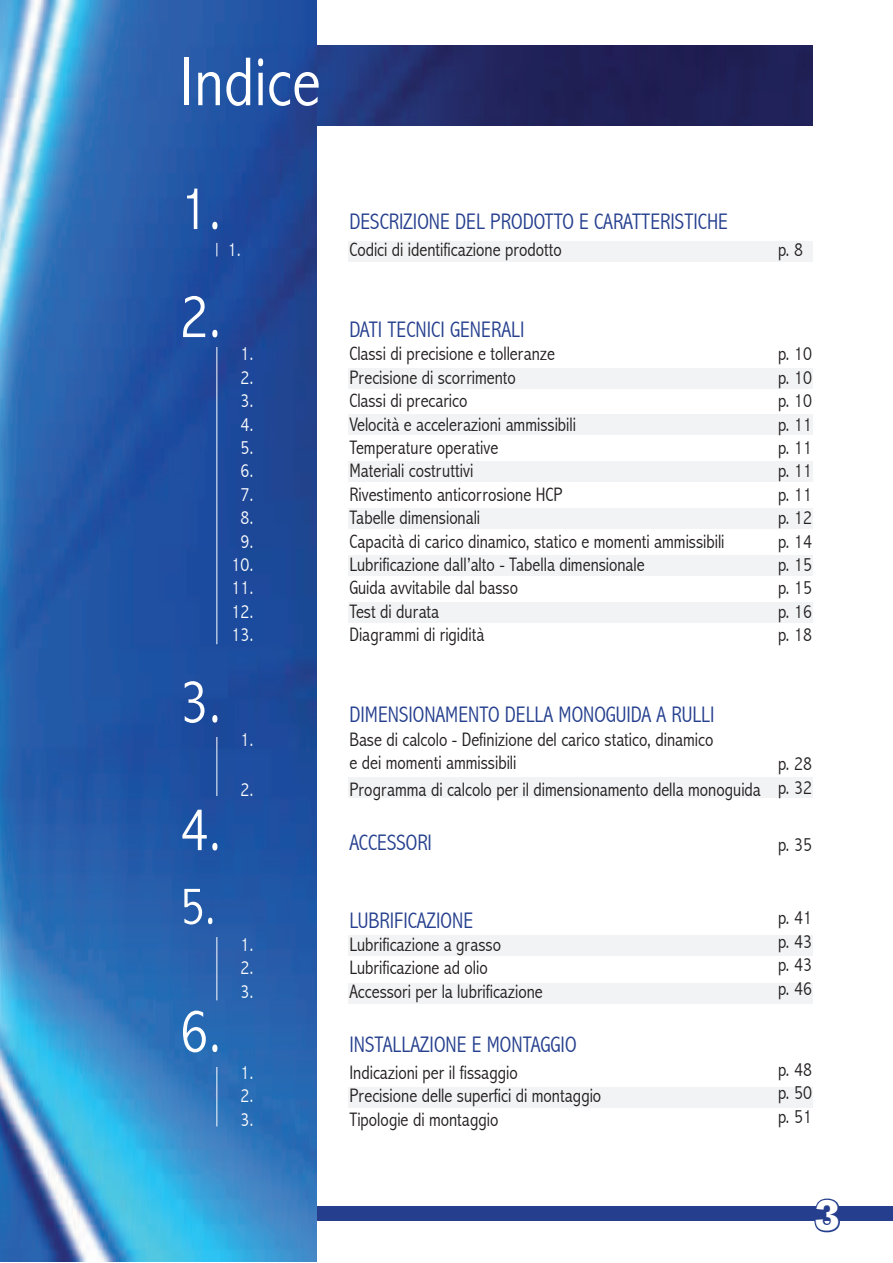
<style>
.page{position:relative;width:893px;height:1263px;background:#fff}
.page>*{position:absolute;margin:0;border:0;box-sizing:border-box;transform-origin:0 0}
.t1{font:300 condensed 69.75px "Abadi";letter-spacing:.01em;color:#fff}
.t2{font:300 condensed 62.1px "Abadi";color:#fff}
.t3{font:300 condensed 53.85px "Abadi";color:#fff}
.t4{font:700 43.5px "Ad Grotesk SB";color:#fff}
.t5{font:300 condensed 22.5px "Abadi";color:#253f8e}
.t6{font:300 condensed 19.5px "Abadi";color:#231f20}
.t7{font:300 condensed 19.5px "Abadi";color:#fff}
</style>
<div class="page">
<div style="left:0;top:1205px;width:893px;height:15px;background:#253f8e"></div>
<svg style="left:813px;top:1198px;width:28px;height:35px"></svg>
<div style="left:348px;top:241px;width:464px;height:21px;background:#f2f3f4"></div>
<div style="left:348px;top:414px;width:464px;height:21px;background:#f2f3f4"></div>
<div style="left:348px;top:462px;width:464px;height:20px;background:#f2f3f4"></div>
<div style="left:348px;top:509px;width:464px;height:20px;background:#f2f3f4"></div>
<div style="left:348px;top:555px;width:464px;height:21px;background:#f2f3f4"></div>
<div style="left:348px;top:602px;width:464px;height:21px;background:#f2f3f4"></div>
<div style="left:348px;top:777px;width:464px;height:21px;background:#f2f3f4"></div>
<div style="left:348px;top:935px;width:464px;height:21px;background:#f2f3f4"></div>
<div style="left:348px;top:983px;width:464px;height:21px;background:#f2f3f4"></div>
<div style="left:348px;top:1087px;width:464px;height:20px;background:#f2f3f4"></div>
<div style="left:348px;top:368px;width:464px;height:20px;background:#f2f3f4"></div>
<img style="left:316px;top:46px;width:496px;height:79px">
<img style="left:0;top:0;width:316px;height:1262px">
<hr style="left:216px;top:347px;width:1px;height:297px;background:#fff">
<hr style="left:216px;top:737px;width:1px;height:59px;background:#fff">
<hr style="left:216px;top:937px;width:1px;height:63px;background:#fff">
<hr style="left:216px;top:1067px;width:1px;height:59px;background:#fff">
<svg style="left:216px;top:243px;width:1px;height:13px"></svg>
<p class="t1" style="left:180px;top:41px;width:142px">Indice</p>
<p class="t2" style="left:180px;top:172px;width:43px">1.</p>
<p class="t5" style="left:349px;top:208px;width:380px">DESCRIZIONE DEL PRODOTTO E CARATTERISTICHE</p>
<p class="t7" style="left:228px;top:238px;width:14px">1.</p>
<p class="t6" style="left:349px;top:238px;width:214px">Codici di identificazione prodotto</p>
<p class="t2" style="left:180px;top:280px;width:43px">2.</p>
<p class="t2" style="left:180px;top:666px;width:43px">3.</p>
<p class="t2" style="left:180px;top:793px;width:43px">4.</p>
<p class="t5" style="left:349px;top:316px;width:177px">DATI TECNICI GENERALI</p>
<p class="t7" style="left:240px;top:343px;width:14px">1.</p>
<p class="t6" style="left:349px;top:343px;width:207px">Classi di precisione e tolleranze</p>
<p class="t7" style="left:240px;top:366px;width:14px">2.</p>
<p class="t6" style="left:349px;top:366px;width:168px">Precisione di scorrimento</p>
<p class="t7" style="left:240px;top:389px;width:14px">3.</p>
<p class="t6" style="left:349px;top:389px;width:119px">Classi di precarico</p>
<p class="t7" style="left:240px;top:413px;width:14px">4.</p>
<p class="t6" style="left:349px;top:413px;width:228px">Velocità e accelerazioni ammissibili</p>
<p class="t7" style="left:240px;top:436px;width:14px">5.</p>
<p class="t6" style="left:349px;top:436px;width:150px">Temperature operative</p>
<p class="t7" style="left:240px;top:460px;width:14px">6.</p>
<p class="t6" style="left:349px;top:460px;width:125px">Materiali costruttivi</p>
<p class="t7" style="left:240px;top:483px;width:14px">7.</p>
<p class="t6" style="left:349px;top:483px;width:215px">Rivestimento anticorrosione HCP</p>
<p class="t7" style="left:240px;top:506px;width:14px">8.</p>
<p class="t6" style="left:349px;top:506px;width:132px">Tabelle dimensionali</p>
<p class="t7" style="left:240px;top:530px;width:14px">9.</p>
<p class="t6" style="left:349px;top:530px;width:377px">Capacità di carico dinamico, statico e momenti ammissibili</p>
<p class="t7" style="left:231px;top:553px;width:23px">10.</p>
<p class="t6" style="left:349px;top:553px;width:297px">Lubrificazione dall’alto - Tabella dimensionale</p>
<p class="t7" style="left:231px;top:577px;width:23px">11.</p>
<p class="t6" style="left:349px;top:577px;width:170px">Guida avvitabile dal basso</p>
<p class="t7" style="left:231px;top:600px;width:23px">12.</p>
<p class="t6" style="left:349px;top:600px;width:91px">Test di durata</p>
<p class="t7" style="left:231px;top:623px;width:23px">13.</p>
<p class="t6" style="left:349px;top:623px;width:136px">Diagrammi di rigidità</p>
<p class="t5" style="left:349px;top:702px;width:367px">DIMENSIONAMENTO DELLA MONOGUIDA A RULLI</p>
<p class="t7" style="left:240px;top:728px;width:14px">1.</p>
<p class="t6" style="left:349px;top:728px;width:365px">Base di calcolo - Definizione del carico statico, dinamico</p>
<p class="t6" style="left:349px;top:751px;width:168px">e dei momenti ammissibili</p>
<p class="t7" style="left:240px;top:778px;width:14px">2.</p>
<p class="t6" style="left:349px;top:778px;width:413px">Programma di calcolo per il dimensionamento della monoguida</p>
<p class="t5" style="left:349px;top:829px;width:84px">ACCESSORI</p>
<p class="t3" style="left:180px;top:875px;width:37px">5.</p>
<p class="t2" style="left:180px;top:995px;width:43px">6.</p>
<p class="t5" style="left:349px;top:907px;width:125px">LUBRIFICAZIONE</p>
<p class="t7" style="left:240px;top:933px;width:14px">1.</p>
<p class="t6" style="left:349px;top:933px;width:153px">Lubrificazione a grasso</p>
<p class="t7" style="left:240px;top:956px;width:14px">2.</p>
<p class="t6" style="left:349px;top:956px;width:140px">Lubrificazione ad olio</p>
<p class="t7" style="left:240px;top:980px;width:14px">3.</p>
<p class="t6" style="left:349px;top:980px;width:195px">Accessori per la lubrificazione</p>
<p class="t5" style="left:349px;top:1031px;width:229px">INSTALLAZIONE E MONTAGGIO</p>
<p class="t7" style="left:240px;top:1061px;width:14px">1.</p>
<p class="t6" style="left:349px;top:1061px;width:170px">Indicazioni per il fissaggio</p>
<p class="t7" style="left:240px;top:1084px;width:14px">2.</p>
<p class="t6" style="left:349px;top:1084px;width:253px">Precisione delle superfici di montaggio</p>
<p class="t7" style="left:240px;top:1108px;width:14px">3.</p>
<p class="t6" style="left:349px;top:1108px;width:151px">Tipologie di montaggio</p>
<p class="t6" style="left:778px;top:238px;width:26px">p. 8</p>
<p class="t6" style="left:778px;top:343px;width:35px">p. 10</p>
<p class="t6" style="left:778px;top:366px;width:35px">p. 10</p>
<p class="t6" style="left:778px;top:389px;width:35px">p. 10</p>
<p class="t6" style="left:778px;top:413px;width:35px">p. 11</p>
<p class="t6" style="left:778px;top:436px;width:35px">p. 11</p>
<p class="t6" style="left:778px;top:460px;width:35px">p. 11</p>
<p class="t6" style="left:778px;top:483px;width:35px">p. 11</p>
<p class="t6" style="left:778px;top:506px;width:35px">p. 12</p>
<p class="t6" style="left:778px;top:530px;width:35px">p. 14</p>
<p class="t6" style="left:778px;top:553px;width:35px">p. 15</p>
<p class="t6" style="left:778px;top:577px;width:35px">p. 15</p>
<p class="t6" style="left:778px;top:600px;width:35px">p. 16</p>
<p class="t6" style="left:778px;top:623px;width:35px">p. 18</p>
<p class="t6" style="left:778px;top:752px;width:35px">p. 28</p>
<p class="t6" style="left:778px;top:776px;width:35px">p. 32</p>
<p class="t6" style="left:778px;top:833px;width:35px">p. 35</p>
<p class="t6" style="left:778px;top:907px;width:35px">p. 41</p>
<p class="t6" style="left:778px;top:930px;width:35px">p. 43</p>
<p class="t6" style="left:778px;top:953px;width:35px">p. 43</p>
<p class="t6" style="left:778px;top:977px;width:35px">p. 46</p>
<p class="t6" style="left:778px;top:1058px;width:35px">p. 48</p>
<p class="t6" style="left:778px;top:1081px;width:35px">p. 50</p>
<p class="t6" style="left:778px;top:1105px;width:35px">p. 51</p>
<p class="t4" style="left:815px;top:1188px;width:27px">3</p>
</div>
